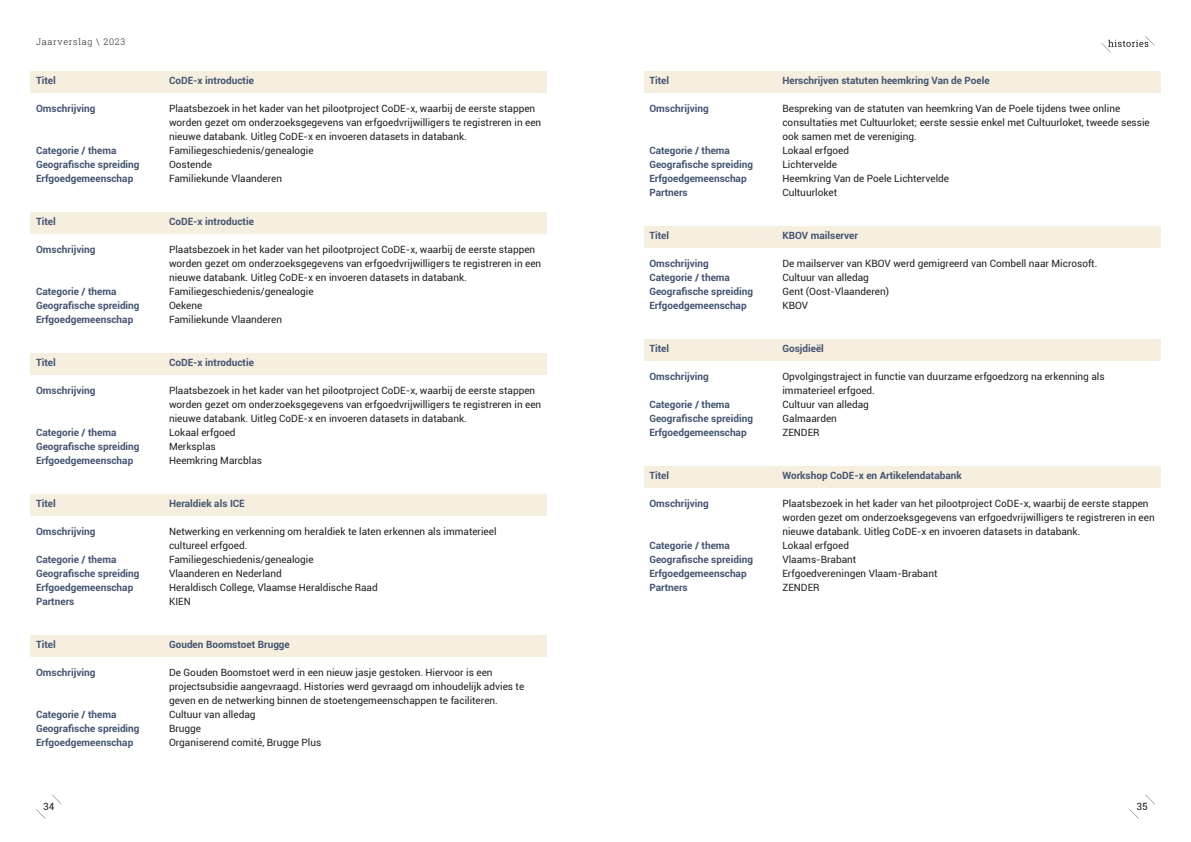
<style>
.page{position:relative;width:1191px;height:842px;background:#fff}
.page>*{position:absolute;margin:0;border:0;box-sizing:border-box;transform-origin:0 0}
.t1{font:10px/14px "Roboto";color:#231f20}
.Bijlagen_titel{font:700 10px "Roboto";color:#445571}
.t2{font:300 9px "Roboto Slab";letter-spacing:.08em;color:#231f20}
</style>
<div class="page">
<svg style="left:52px;top:795px;width:10px;height:9px"></svg>
<svg style="left:1145px;top:795px;width:10px;height:9px"></svg>
<svg style="left:36px;top:809px;width:10px;height:10px"></svg>
<svg style="left:1129px;top:809px;width:9px;height:9px"></svg>
<svg style="left:1101px;top:36px;width:53px;height:17px"></svg>
<div style="left:30px;top:71px;width:517px;height:21px;background:#f6eedf"></div>
<div style="left:30px;top:212px;width:517px;height:21px;background:#f6eedf"></div>
<div style="left:30px;top:353px;width:517px;height:21px;background:#f6eedf"></div>
<div style="left:30px;top:494px;width:517px;height:21px;background:#f6eedf"></div>
<div style="left:30px;top:635px;width:517px;height:21px;background:#f6eedf"></div>
<div style="left:643px;top:71px;width:517px;height:21px;background:#f6eedf"></div>
<div style="left:643px;top:226px;width:517px;height:21px;background:#f6eedf"></div>
<div style="left:643px;top:339px;width:517px;height:21px;background:#f6eedf"></div>
<div style="left:643px;top:466px;width:517px;height:21px;background:#f6eedf"></div>
<p class="t2" style="left:36px;top:36px;width:91px">Jaarverslag \ 2023</p>
<p class="Bijlagen_titel" style="left:36px;top:73px;width:21px">Titel</p>
<p class="Bijlagen_titel" style="left:169px;top:73px;width:86px">CoDE-x introductie</p>
<p class="Bijlagen_titel" style="left:36px;top:101px;width:61px">Omschrijving</p>
<p class="t1" style="left:169px;top:101px;width:374px">Plaatsbezoek in het kader van het pilootproject CoDE-x, waarbij de eerste stappen worden gezet om onderzoeksgegevens van erfgoedvrijwilligers te registreren in een nieuwe databank. Uitleg CoDE-x en invoeren datasets in databank.</p>
<p class="Bijlagen_titel" style="left:36px;top:143px;width:82px">Categorie / thema</p>
<p class="t1" style="left:169px;top:143px;width:146px">Familiegeschiedenis/genealogie</p>
<p class="Bijlagen_titel" style="left:36px;top:157px;width:105px">Geografische spreiding</p>
<p class="t1" style="left:169px;top:157px;width:44px">Oostende</p>
<p class="Bijlagen_titel" style="left:36px;top:171px;width:99px">Erfgoedgemeenschap</p>
<p class="t1" style="left:169px;top:171px;width:115px">Familiekunde Vlaanderen</p>
<p class="Bijlagen_titel" style="left:36px;top:214px;width:21px">Titel</p>
<p class="Bijlagen_titel" style="left:169px;top:214px;width:86px">CoDE-x introductie</p>
<p class="Bijlagen_titel" style="left:36px;top:242px;width:61px">Omschrijving</p>
<p class="t1" style="left:169px;top:242px;width:374px">Plaatsbezoek in het kader van het pilootproject CoDE-x, waarbij de eerste stappen worden gezet om onderzoeksgegevens van erfgoedvrijwilligers te registreren in een nieuwe databank. Uitleg CoDE-x en invoeren datasets in databank.</p>
<p class="Bijlagen_titel" style="left:36px;top:284px;width:82px">Categorie / thema</p>
<p class="t1" style="left:169px;top:284px;width:146px">Familiegeschiedenis/genealogie</p>
<p class="Bijlagen_titel" style="left:36px;top:298px;width:105px">Geografische spreiding</p>
<p class="t1" style="left:169px;top:298px;width:35px">Oekene</p>
<p class="Bijlagen_titel" style="left:36px;top:312px;width:99px">Erfgoedgemeenschap</p>
<p class="t1" style="left:169px;top:312px;width:115px">Familiekunde Vlaanderen</p>
<p class="Bijlagen_titel" style="left:36px;top:355px;width:21px">Titel</p>
<p class="Bijlagen_titel" style="left:169px;top:355px;width:86px">CoDE-x introductie</p>
<p class="Bijlagen_titel" style="left:36px;top:383px;width:61px">Omschrijving</p>
<p class="t1" style="left:169px;top:383px;width:374px">Plaatsbezoek in het kader van het pilootproject CoDE-x, waarbij de eerste stappen worden gezet om onderzoeksgegevens van erfgoedvrijwilligers te registreren in een nieuwe databank. Uitleg CoDE-x en invoeren datasets in databank.</p>
<p class="Bijlagen_titel" style="left:36px;top:425px;width:82px">Categorie / thema</p>
<p class="t1" style="left:169px;top:425px;width:68px">Lokaal erfgoed</p>
<p class="Bijlagen_titel" style="left:36px;top:439px;width:105px">Geografische spreiding</p>
<p class="t1" style="left:169px;top:439px;width:48px">Merksplas</p>
<p class="Bijlagen_titel" style="left:36px;top:453px;width:99px">Erfgoedgemeenschap</p>
<p class="t1" style="left:169px;top:453px;width:94px">Heemkring Marcblas</p>
<p class="Bijlagen_titel" style="left:36px;top:496px;width:21px">Titel</p>
<p class="Bijlagen_titel" style="left:169px;top:496px;width:77px">Heraldiek als ICE</p>
<p class="Bijlagen_titel" style="left:36px;top:524px;width:61px">Omschrijving</p>
<p class="t1" style="left:169px;top:524px;width:329px">Netwerking en verkenning om heraldiek te laten erkennen als immaterieel cultureel erfgoed.</p>
<p class="Bijlagen_titel" style="left:36px;top:552px;width:82px">Categorie / thema</p>
<p class="t1" style="left:169px;top:552px;width:146px">Familiegeschiedenis/genealogie</p>
<p class="Bijlagen_titel" style="left:36px;top:566px;width:105px">Geografische spreiding</p>
<p class="t1" style="left:169px;top:566px;width:114px">Vlaanderen en Nederland</p>
<p class="Bijlagen_titel" style="left:36px;top:580px;width:99px">Erfgoedgemeenschap</p>
<p class="t1" style="left:169px;top:580px;width:210px">Heraldisch College, Vlaamse Heraldische Raad</p>
<p class="Bijlagen_titel" style="left:36px;top:594px;width:40px">Partners</p>
<p class="t1" style="left:169px;top:594px;width:23px">KIEN</p>
<p class="Bijlagen_titel" style="left:36px;top:637px;width:21px">Titel</p>
<p class="Bijlagen_titel" style="left:169px;top:637px;width:122px">Gouden Boomstoet Brugge</p>
<p class="Bijlagen_titel" style="left:36px;top:665px;width:61px">Omschrijving</p>
<p class="t1" style="left:169px;top:665px;width:357px">De Gouden Boomstoet werd in een nieuw jasje gestoken. Hiervoor is een projectsubsidie aangevraagd. Histories werd gevraagd om inhoudelijk advies te geven en de netwerking binnen de stoetengemeenschappen te faciliteren.</p>
<p class="Bijlagen_titel" style="left:36px;top:707px;width:82px">Categorie / thema</p>
<p class="t1" style="left:169px;top:707px;width:88px">Cultuur van alledag</p>
<p class="Bijlagen_titel" style="left:36px;top:721px;width:105px">Geografische spreiding</p>
<p class="t1" style="left:169px;top:721px;width:34px">Brugge</p>
<p class="Bijlagen_titel" style="left:36px;top:735px;width:99px">Erfgoedgemeenschap</p>
<p class="t1" style="left:169px;top:735px;width:154px">Organiserend comité, Brugge Plus</p>
<p class="Bijlagen_titel" style="left:649px;top:73px;width:21px">Titel</p>
<p class="Bijlagen_titel" style="left:782px;top:73px;width:209px">Herschrijven statuten heemkring Van de Poele</p>
<p class="Bijlagen_titel" style="left:649px;top:101px;width:61px">Omschrijving</p>
<p class="t1" style="left:782px;top:101px;width:369px">Bespreking van de statuten van heemkring Van de Poele tijdens twee online consultaties met Cultuurloket; eerste sessie enkel met Cultuurloket, tweede sessie ook samen met de vereniging.</p>
<p class="Bijlagen_titel" style="left:649px;top:143px;width:82px">Categorie / thema</p>
<p class="t1" style="left:782px;top:143px;width:68px">Lokaal erfgoed</p>
<p class="Bijlagen_titel" style="left:649px;top:157px;width:105px">Geografische spreiding</p>
<p class="t1" style="left:782px;top:157px;width:56px">Lichtervelde</p>
<p class="Bijlagen_titel" style="left:649px;top:171px;width:99px">Erfgoedgemeenschap</p>
<p class="t1" style="left:782px;top:171px;width:168px">Heemkring Van de Poele Lichtervelde</p>
<p class="Bijlagen_titel" style="left:649px;top:185px;width:40px">Partners</p>
<p class="t1" style="left:782px;top:185px;width:56px">Cultuurloket</p>
<p class="Bijlagen_titel" style="left:649px;top:228px;width:21px">Titel</p>
<p class="Bijlagen_titel" style="left:782px;top:228px;width:77px">KBOV mailserver</p>
<p class="Bijlagen_titel" style="left:649px;top:256px;width:61px">Omschrijving</p>
<p class="t1" style="left:782px;top:256px;width:316px">De mailserver van KBOV werd gemigreerd van Combell naar Microsoft.</p>
<p class="Bijlagen_titel" style="left:649px;top:270px;width:82px">Categorie / thema</p>
<p class="t1" style="left:782px;top:270px;width:88px">Cultuur van alledag</p>
<p class="Bijlagen_titel" style="left:649px;top:284px;width:105px">Geografische spreiding</p>
<p class="t1" style="left:782px;top:284px;width:108px">Gent (Oost-Vlaanderen)</p>
<p class="Bijlagen_titel" style="left:649px;top:298px;width:99px">Erfgoedgemeenschap</p>
<p class="t1" style="left:782px;top:298px;width:27px">KBOV</p>
<p class="Bijlagen_titel" style="left:649px;top:341px;width:21px">Titel</p>
<p class="Bijlagen_titel" style="left:782px;top:341px;width:43px">Gosjdieël</p>
<p class="Bijlagen_titel" style="left:649px;top:369px;width:61px">Omschrijving</p>
<p class="t1" style="left:782px;top:369px;width:324px">Opvolgingstraject in functie van duurzame erfgoedzorg na erkenning als immaterieel erfgoed.</p>
<p class="Bijlagen_titel" style="left:649px;top:397px;width:82px">Categorie / thema</p>
<p class="t1" style="left:782px;top:397px;width:88px">Cultuur van alledag</p>
<p class="Bijlagen_titel" style="left:649px;top:411px;width:105px">Geografische spreiding</p>
<p class="t1" style="left:782px;top:411px;width:56px">Galmaarden</p>
<p class="Bijlagen_titel" style="left:649px;top:425px;width:99px">Erfgoedgemeenschap</p>
<p class="t1" style="left:782px;top:425px;width:39px">ZENDER</p>
<p class="Bijlagen_titel" style="left:649px;top:468px;width:21px">Titel</p>
<p class="Bijlagen_titel" style="left:782px;top:468px;width:181px">Workshop CoDE-x en Artikelendatabank</p>
<p class="Bijlagen_titel" style="left:649px;top:496px;width:61px">Omschrijving</p>
<p class="t1" style="left:782px;top:496px;width:374px">Plaatsbezoek in het kader van het pilootproject CoDE-x, waarbij de eerste stappen worden gezet om onderzoeksgegevens van erfgoedvrijwilligers te registreren in een nieuwe databank. Uitleg CoDE-x en invoeren datasets in databank.</p>
<p class="Bijlagen_titel" style="left:649px;top:538px;width:82px">Categorie / thema</p>
<p class="t1" style="left:782px;top:538px;width:68px">Lokaal erfgoed</p>
<p class="Bijlagen_titel" style="left:649px;top:552px;width:105px">Geografische spreiding</p>
<p class="t1" style="left:782px;top:552px;width:75px">Vlaams-Brabant</p>
<p class="Bijlagen_titel" style="left:649px;top:566px;width:99px">Erfgoedgemeenschap</p>
<p class="t1" style="left:782px;top:566px;width:157px">Erfgoedvereningen Vlaam-Brabant</p>
<p class="Bijlagen_titel" style="left:649px;top:580px;width:40px">Partners</p>
<p class="t1" style="left:782px;top:580px;width:39px">ZENDER</p>
<p class="t1" style="left:43px;top:799px;width:13px">34</p>
<p class="t1" style="left:1136px;top:799px;width:13px">35</p>
</div>
